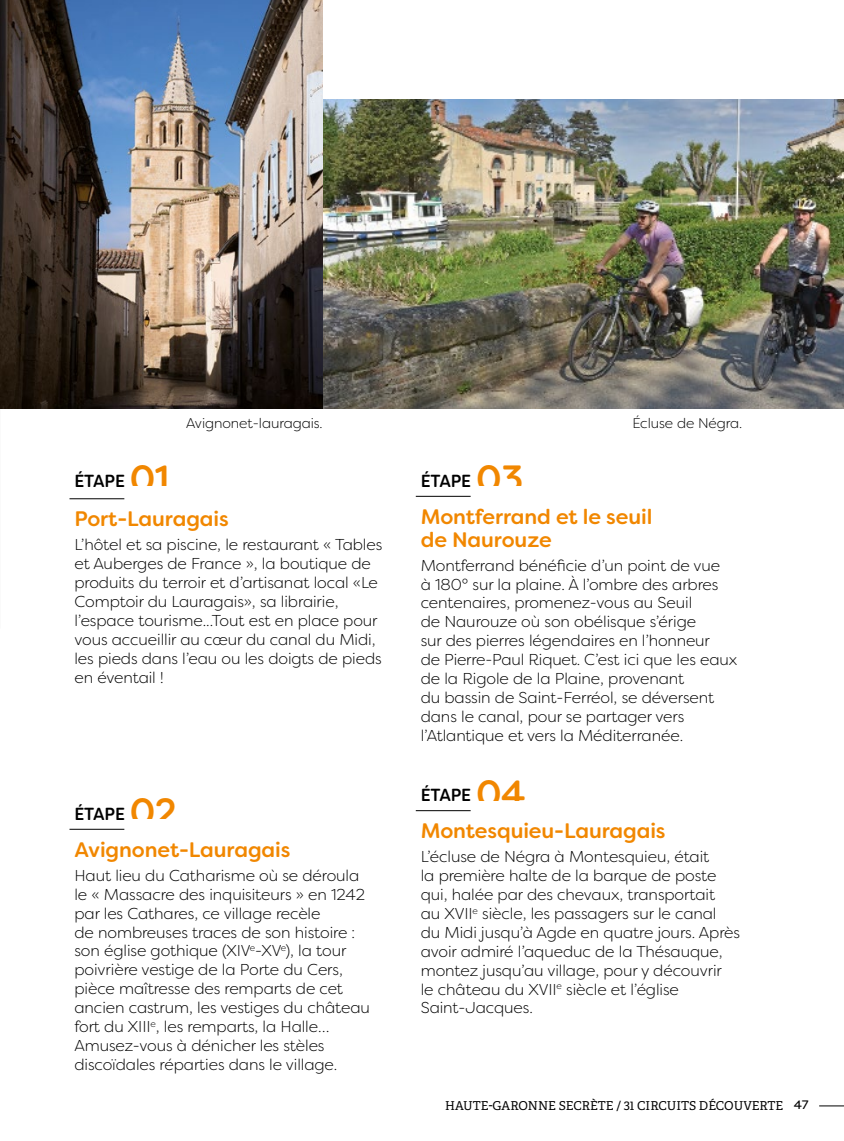
<style>
.page{position:relative;width:844px;height:1141px;background:#fff}
.page>*{position:absolute;margin:0;border:0;box-sizing:border-box;transform-origin:0 0}
.N__circuits_ds_TXT{font:500 37.98px "Filson Soft";letter-spacing:-.01em;color:#f18700;scale:.95 1}
.Titre_ÉTAPE_avec_SS{font:500 21px/22.8px "Filson Soft";letter-spacing:-.005em;color:#f18700}
.titre_ÉTAPE{font:500 21px "Filson Soft";letter-spacing:-.005em;color:#f18700}
.mot_ÉTAPE{font:500 17.5px "Filson Soft";letter-spacing:-.005em;color:#000;scale:.95 1}
.TXT_courant_C9-light{font:300 15.75px/18.9px "Filson Soft";letter-spacing:-.005em;color:#000}
.Légende{font:300 14px "Filson Soft";letter-spacing:-.005em;color:#000}
.t1{font:12.25px "Adelle";color:#000}
.s1{font-family:"Filson Soft"}
</style>
<div class="page">
<svg style="left:819px;top:1105px;width:24px;height:1px"></svg>
<hr style="left:69px;top:498px;width:55px;height:1px;background:#000">
<hr style="left:415px;top:496px;width:55px;height:1px;background:#000">
<hr style="left:69px;top:829px;width:55px;height:1px;background:#000">
<hr style="left:415px;top:810px;width:55px;height:1px;background:#000">
<img style="left:322px;top:99px;width:521px;height:309px">
<img style="left:0;top:0;width:322px;height:408px">
<p class="Légende" style="left:186px;top:415px;width:138px">Avignonet-lauragais.</p>
<p class="Légende" style="left:632px;top:415px;width:111px">Écluse de Négra.</p>
<p class="mot_ÉTAPE" style="left:74px;top:469px;width:55px">ÉTAPE</p>
<p class="N__circuits_ds_TXT" style="left:130px;top:454px;width:43px">01</p>
<p class="titre_ÉTAPE" style="left:74px;top:506px;width:156px">Port-Lauragais</p>
<p class="TXT_courant_C9-light" style="left:74px;top:535px;width:309px">L’hôtel et sa piscine, le restaurant « Tables et Auberges de France », la boutique de produits du terroir et d’artisanat local «Le Comptoir du Lauragais», sa librairie, l’espace tourisme...Tout est en place pour vous accueillir au cœur du canal du Midi, les pieds dans l’eau ou les doigts de pieds en éventail !</p>
<p class="mot_ÉTAPE" style="left:74px;top:802px;width:55px">ÉTAPE</p>
<p class="N__circuits_ds_TXT" style="left:130px;top:787px;width:51px">02</p>
<p class="Titre_ÉTAPE_avec_SS" style="left:74px;top:838px;width:217px">Avignonet-Lauragais</p>
<p class="TXT_courant_C9-light" style="left:74px;top:866px;width:297px">Haut lieu du Catharisme où se déroula le « Massacre des inquisiteurs » en 1242 par les Cathares, ce village recèle<br>de nombreuses traces de son histoire : son église gothique (XIV<sup>e</sup>-XV<sup>e</sup>), la tour poivrière vestige de la Porte du Cers, pièce maîtresse des remparts de cet ancien castrum, les vestiges du château fort du XIII<sup>e</sup>, les remparts, la Halle… Amusez-vous à dénicher les stèles discoïdales réparties dans le village.</p>
<p class="mot_ÉTAPE" style="left:420px;top:469px;width:55px">ÉTAPE</p>
<p class="N__circuits_ds_TXT" style="left:476px;top:454px;width:51px">03</p>
<p class="Titre_ÉTAPE_avec_SS" style="left:420px;top:505px;width:233px">Montferrand et le seuil de Naurouze</p>
<p class="TXT_courant_C9-light" style="left:420px;top:556px;width:318px">Montferrand bénéficie d’un point de vue<br>à 180° sur la plaine. À l’ombre des arbres centenaires, promenez-vous au Seuil<br>de Naurouze où son obélisque s’érige<br>sur des pierres légendaires en l’honneur<br>de Pierre-Paul Riquet. C’est ici que les eaux de la Rigole de la Plaine, provenant<br>du bassin de Saint-Ferréol, se déversent dans le canal, pour se partager vers l’Atlantique et vers la Méditerranée.</p>
<p class="mot_ÉTAPE" style="left:420px;top:784px;width:55px">ÉTAPE</p>
<p class="N__circuits_ds_TXT" style="left:476px;top:769px;width:54px">04</p>
<p class="Titre_ÉTAPE_avec_SS" style="left:420px;top:820px;width:246px">Montesquieu-Lauragais</p>
<p class="TXT_courant_C9-light" style="left:420px;top:847px;width:297px">L’écluse de Négra à Montesquieu, était la première halte de la barque de poste qui, halée par des chevaux, transportait</p>
<p class="TXT_courant_C9-light" style="left:420px;top:904px;width:321px">au XVII<sup>e</sup> siècle, les passagers sur le canal<br>du Midi jusqu’à Agde en quatre jours. Après avoir admiré l’aqueduc de la Thésauque, montez jusqu’au village, pour y découvrir<br>le château du XVII<sup>e</sup> siècle et l’église Saint-Jacques.</p>
<p class="t1" style="left:445px;top:1098px;width:365px">HAUTE-GARONNE SECRÈTE / 31 CIRCUITS DÉCOUVERTE <span class="s1">47</span></p>
</div>
